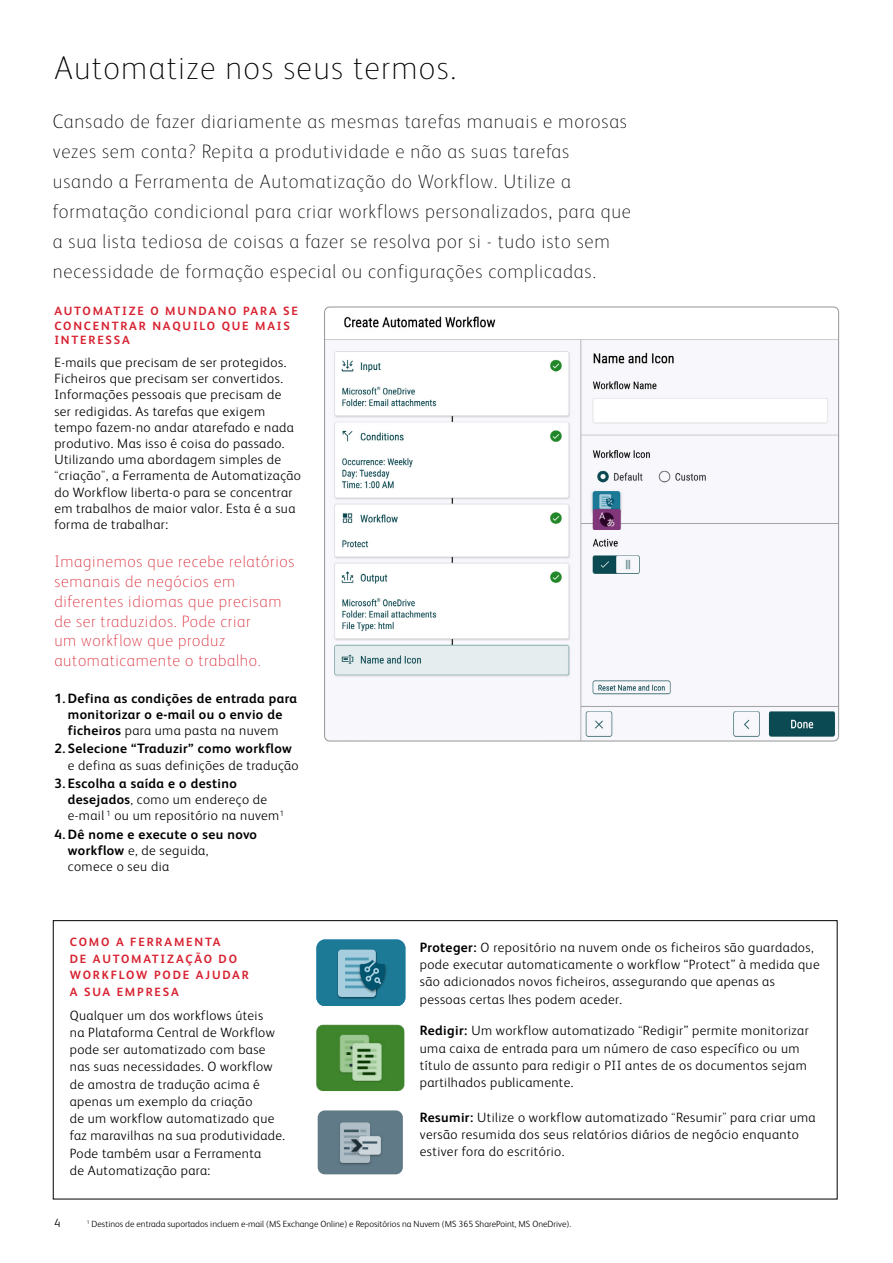
<style>
.page{position:relative;width:893px;height:1263px;background:#fff}
.page>*{position:absolute;margin:0;border:0;box-sizing:border-box;transform-origin:0 0}
.t1{font:100 33px "Xerox Sans";letter-spacing:.04em;color:#000}
.t2{font:100 19.5px/30px "Xerox Sans";letter-spacing:.04em;color:#000}
.t3{font:100 16.5px/19.8px "Xerox Sans";letter-spacing:.04em;color:#d82231}
.t4{font:300 13.5px/17.2px "Xerox Sans";letter-spacing:.03em;color:#000}
.t5{font:700 13.5px/16.2px "Xerox Sans";letter-spacing:.03em;color:#000;text-align:center}
.t6{font:700 12px/16.5px "Xerox Sans";letter-spacing:.15em;color:#d82231}
.t7{font:300 12px "Xerox Sans";color:#000}
.t8{font:300 9px "Xerox Sans";color:#000}
.s1{font-weight:100}
.s2{font-weight:300}
.s3{font-weight:700}
</style>
<div class="page">
<svg style="left:316px;top:939px;width:89px;height:67px;background:#3c8ba4"></svg>
<img style="left:316px;top:1025px;width:89px;height:67px">
<img style="left:318px;top:1110px;width:85px;height:64px">
<img style="left:325px;top:307px;width:514px;height:434px">
<img style="left:593px;top:509px;width:32px;height:21px">
<h1 class="t1" style="left:54px;top:47px;width:404px">Automatize nos seus termos.</h1>
<p class="t2" style="left:53px;top:106px;width:580px">Cansado de fazer diariamente as mesmas tarefas manuais e morosas vezes sem conta? Repita a produtividade e não as suas tarefas usando a Ferramenta de Automatização do Workflow. Utilize a formatação condicional para criar workflows personalizados, para que a sua lista tediosa de coisas a fazer se resolva por si - tudo isto sem necessidade de formação especial ou configurações complicadas.</p>
<p class="t6" style="left:54px;top:304px;width:245px;line-height:14.4px">AUTOMATIZE O MUNDANO PARA SE<br>CONCENTRAR NAQUILO QUE MAIS<br>INTERESSA</p>
<p class="t4" style="left:54px;top:354px;width:248px;line-height:16.2px">E-mails que precisam de ser protegidos.<br>Ficheiros que precisam ser convertidos.<br>Informações pessoais que precisam de ser redigidas. As tarefas que exigem tempo fazem-no andar atarefado e nada produtivo. Mas isso é coisa do passado.<br>Utilizando uma abordagem simples de <span class="s1">“</span>criação<span class="s1">”</span>, a Ferramenta de Automatização do Workflow liberta-o para se concentrar em trabalhos de maior valor. Esta é a sua forma de trabalhar:</p>
<p class="t3" style="left:54px;top:551px;width:242px">Imaginemos que recebe relatórios semanais de negócios em diferentes idiomas que precisam de ser traduzidos. Pode criar<br>um workflow que produz automaticamente o trabalho.</p>
<p class="t5" style="left:54px;top:689px;width:244px">1. Defina as condições de entrada para monitorizar o e-mail ou o envio de ficheiros <span class="s2">para uma pasta na nuvem</span></p>
<p class="t5" style="left:54px;top:740px;width:239px">2. Selecione “Traduzir” como workflow</p>
<p class="t4" style="left:68px;top:756px;width:232px">e defina as suas definições de tradução</p>
<p class="t4" style="left:68px;top:774px;width:218px;line-height:16.2px;text-indent:-14px"><span class="s3">3. Escolha a saída e o destino desejados</span>, como um endereço de e-mail <sup>1</sup> ou um repositório na nuvem<sup>1</sup></p>
<p class="t5" style="left:68px;top:825px;width:191px;text-align:left;text-indent:-14px">4. Dê nome e execute o seu novo workflow <span class="s2">e, de seguida,<br>comece o seu dia</span></p>
<p class="t6" style="left:70px;top:933px;width:180px">COMO A FERRAMENTA<br>DE AUTOMATIZAÇÃO DO<br>WORKFLOW PODE AJUDAR<br>A SUA EMPRESA</p>
<p class="t4" style="left:70px;top:1006px;width:217px">Qualquer um dos workflows úteis<br>na Plataforma Central de Workflow pode ser automatizado com base nas suas necessidades. O workflow de amostra de tradução acima é apenas um exemplo da criação<br>de um workflow automatizado que faz maravilhas na sua produtividade.<br>Pode também usar a Ferramenta<br>de Automatização para:</p>
<p class="t4" style="left:420px;top:938px;width:401px"><span class="s3">Proteger:</span> O repositório na nuvem onde os ficheiros são guardados, pode executar automaticamente o workflow “Protect” à medida que são adicionados novos ficheiros, assegurando que apenas as pessoas certas lhes podem aceder.</p>
<p class="t4" style="left:420px;top:1021px;width:390px"><span class="s3">Redigir:</span> Um workflow automatizado <span class="s1">“</span>Redigir” permite monitorizar uma caixa de entrada para um número de caso específico ou um título de assunto para redigir o PII antes de os documentos sejam partilhados publicamente.</p>
<p class="t4" style="left:420px;top:1108px;width:397px"><span class="s3">Resumir:</span> Utilize o workflow automatizado <span class="s1">“</span>Resumir<span class="s1">”</span> para criar uma versão resumida dos seus relatórios diários de negócio enquanto estiver fora do escritório.</p>
<p class="t7" style="left:54px;top:1214px;width:8px">4</p>
<p class="t8" style="left:87px;top:1217px;width:486px"><sup>1</sup> Destinos de entrada suportados incluem e-mail (MS Exchange Online) e Repositórios na Nuvem (MS 365 SharePoint, MS OneDrive).</p>
</div>
